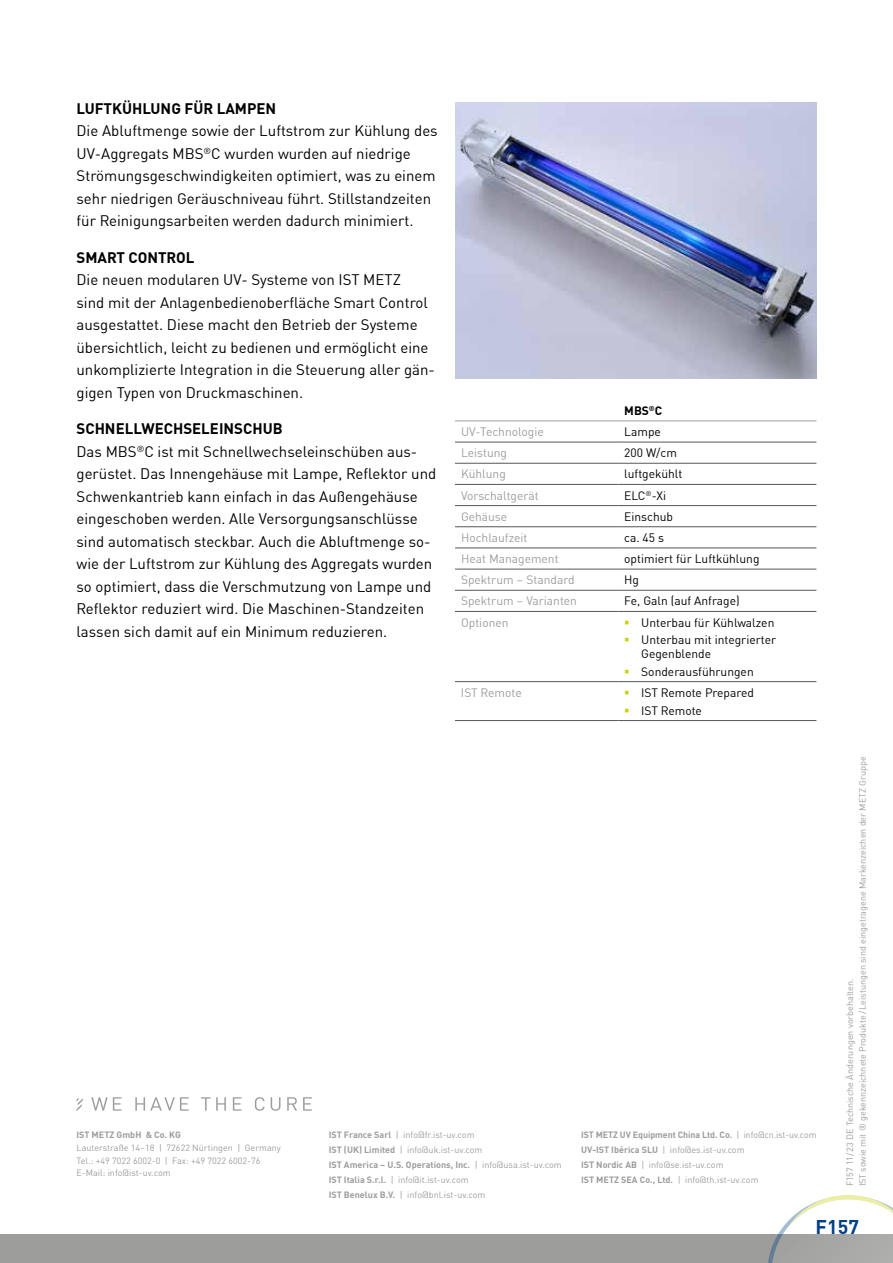
<style>
.page{position:relative;width:893px;height:1263px;background:#fff}
.page>*{position:absolute;margin:0;border:0;box-sizing:border-box;transform-origin:0 0}
.t1{font:700 19.5px "DIN Offc Pro";color:#004086}
.t2{font:15px/22.5px "DIN Offc Pro";color:#000}
.t3{font:700 15px "DIN Offc Pro";color:#000}
.t4{font:12px/17.7px "DIN Offc Pro";color:#000}
.t5{font:12px "DIN Offc Pro";color:#9d9d9c}
.t6{font:700 12px "DIN Offc Pro";color:#000}
.t7{font:9px/14.9px "DIN Offc Pro";color:#9d9d9c}
.t8{font:700 9px "DIN Offc Pro";color:#9d9d9c}
.s1{font-weight:700}
</style>
<div class="page">
<svg style="left:91px;top:1097px;width:31px;height:14px"></svg>
<svg style="left:135px;top:1097px;width:54px;height:14px"></svg>
<svg style="left:201px;top:1097px;width:25px;height:14px"></svg>
<svg style="left:233px;top:1097px;width:9px;height:14px"></svg>
<svg style="left:255px;top:1097px;width:10px;height:14px"></svg>
<svg style="left:271px;top:1097px;width:9px;height:14px"></svg>
<svg style="left:287px;top:1097px;width:10px;height:14px"></svg>
<svg style="left:303px;top:1097px;width:9px;height:14px"></svg>
<svg style="left:77px;top:1098px;width:6px;height:13px"></svg>
<div style="left:0;top:1234px;width:893px;height:29px;background:#9d9d9c"></div>
<svg style="left:768px;top:1195px;width:125px;height:68px"></svg>
<img style="left:455px;top:102px;width:361px;height:276px">
<hr style="left:455px;top:420px;width:163px;height:1px;background:#9d9d9c">
<hr style="left:618px;top:420px;width:198px;height:1px;background:#9d9d9c">
<hr style="left:455px;top:442px;width:163px;height:1px;background:#575756">
<hr style="left:618px;top:442px;width:198px;height:1px;background:#575756">
<hr style="left:455px;top:463px;width:163px;height:1px;background:#575756">
<hr style="left:618px;top:463px;width:198px;height:1px;background:#575756">
<hr style="left:455px;top:484px;width:163px;height:1px;background:#575756">
<hr style="left:618px;top:484px;width:198px;height:1px;background:#575756">
<hr style="left:455px;top:505px;width:163px;height:1px;background:#575756">
<hr style="left:618px;top:505px;width:198px;height:1px;background:#575756">
<hr style="left:455px;top:526px;width:163px;height:1px;background:#575756">
<hr style="left:618px;top:526px;width:198px;height:1px;background:#575756">
<hr style="left:455px;top:547px;width:163px;height:1px;background:#575756">
<hr style="left:618px;top:547px;width:198px;height:1px;background:#575756">
<hr style="left:455px;top:569px;width:163px;height:1px;background:#575756">
<hr style="left:618px;top:569px;width:198px;height:1px;background:#575756">
<hr style="left:455px;top:590px;width:163px;height:1px;background:#575756">
<hr style="left:618px;top:590px;width:198px;height:1px;background:#575756">
<hr style="left:455px;top:611px;width:163px;height:1px;background:#575756">
<hr style="left:618px;top:611px;width:198px;height:1px;background:#575756">
<hr style="left:455px;top:681px;width:163px;height:1px;background:#575756">
<hr style="left:618px;top:681px;width:198px;height:1px;background:#575756">
<hr style="left:455px;top:720px;width:163px;height:1px;background:#575756">
<hr style="left:618px;top:720px;width:198px;height:1px;background:#575756">
<p class="t3" style="left:77px;top:96px;width:201px">LUFTKÜHLUNG FÜR LAMPEN</p>
<p class="t2" style="left:77px;top:118px;width:363px">Die Abluftmenge sowie der Luftstrom zur Kühlung des UV-Aggregats MBS<sup>®</sup>C wurden wurden auf niedrige Strömungsgeschwindigkeiten optimiert, was zu einem sehr niedrigen Geräuschniveau führt. Stillstandzeiten für Reinigungsarbeiten werden dadurch minimiert.</p>
<p class="t3" style="left:77px;top:245px;width:120px">SMART CONTROL</p>
<p class="t2" style="left:77px;top:267px;width:360px">Die neuen modularen UV- Systeme von IST METZ<br>sind mit der Anlagenbedienoberfläche Smart Control ausgestattet. Diese macht den Betrieb der Systeme übersichtlich, leicht zu bedienen und ermöglicht eine unkomplizierte Integration in die Steuerung aller gän&shy;gigen Typen von Druckmaschinen.</p>
<p class="t2" style="left:77px;top:416px;width:361px"><span class="s1">SCHNELLWECHSELEINSCHUB<br></span>Das MBS<sup>®</sup>C ist mit Schnellwechseleinschüben aus&shy;gerüstet. Das Innengehäuse mit Lampe, Reflektor und Schwenkantrieb kann einfach in das Außengehäuse eingeschoben werden. Alle Versorgungsanschlüsse sind automatisch steckbar. Auch die Abluftmenge so&shy;wie der Luftstrom zur Kühlung des Aggregats wurden so optimiert, dass die Verschmutzung von Lampe und Reflektor reduziert wird. Die Maschinen-Standzeiten lassen sich damit auf ein Minimum reduzieren.</p>
<p class="t6" style="left:624px;top:401px;width:39px">MBS<sup>®</sup>C</p>
<p class="t5" style="left:461px;top:423px;width:84px">UV-Technologie</p>
<p class="t4" style="left:624px;top:422px;width:38px">Lampe</p>
<p class="t5" style="left:461px;top:444px;width:48px">Leistung</p>
<p class="t4" style="left:624px;top:443px;width:54px">200 W/cm</p>
<p class="t5" style="left:461px;top:465px;width:46px">Kühlung</p>
<p class="t4" style="left:624px;top:464px;width:60px">luftgekühlt</p>
<p class="t5" style="left:461px;top:486px;width:79px">Vorschaltgerät</p>
<p class="t4" style="left:624px;top:486px;width:44px">ELC<sup>®</sup>-Xi</p>
<p class="t5" style="left:461px;top:507px;width:48px">Gehäuse</p>
<p class="t4" style="left:624px;top:507px;width:50px">Einschub</p>
<p class="t5" style="left:461px;top:528px;width:68px">Hochlaufzeit</p>
<p class="t4" style="left:624px;top:528px;width:41px">ca. 45 s</p>
<p class="t5" style="left:461px;top:550px;width:99px">Heat Management</p>
<p class="t4" style="left:624px;top:549px;width:137px">optimiert für Luftkühlung</p>
<p class="t5" style="left:461px;top:571px;width:115px">Spektrum – Standard</p>
<p class="t4" style="left:624px;top:570px;width:16px">Hg</p>
<p class="t5" style="left:461px;top:592px;width:118px">Spektrum – Varianten</p>
<p class="t4" style="left:624px;top:591px;width:117px">Fe, Galn (auf Anfrage)</p>
<p class="t5" style="left:461px;top:613px;width:49px">Optionen</p>
<p class="t4" style="left:641px;top:613px;width:136px">Unterbau für Kühlwalzen<br>Unterbau mit integrierter</p>
<p class="t4" style="left:641px;top:644px;width:114px">Gegenblende<br>Sonderausführungen</p>
<p class="t5" style="left:461px;top:683px;width:62px">IST Remote</p>
<p class="t4" style="left:641px;top:683px;width:114px">IST Remote Prepared<br>IST Remote</p>
<p class="t8" style="left:77px;top:1128px;width:106px">IST METZ GmbH &amp; Co. KG</p>
<p class="t7" style="left:77px;top:1140px;width:206px;line-height:12.8px">Lauterstraße 14–18 | 72622 Nürtingen | Germany<br>Tel.: +49 7022 6002-0 | Fax: +49 7022 6002-76<br>E-Mail: info@ist-uv.com</p>
<p class="t7" style="left:329px;top:1127px;width:234px"><span class="s1">IST France Sarl</span> | info@fr.ist-uv.com<br><span class="s1">IST (UK) Limited</span> | info@uk.ist-uv.com<br><span class="s1">IST America – U.S. Operations, Inc.</span> | info@usa.ist-uv.com <span class="s1">IST Italia S.r.l.</span> | info@it.ist-uv.com<br><span class="s1">IST Benelux B.V.</span> | info@bnl.ist-uv.com</p>
<p class="t7" style="left:581px;top:1127px;width:237px"><span class="s1">IST METZ UV Equipment China Ltd. Co.</span> | info@cn.ist-uv.com <span class="s1">UV-IST Ibérica SLU</span> | info@es.ist-uv.com<br><span class="s1">IST Nordic AB</span> | info@se.ist-uv.com<br><span class="s1">IST METZ SEA Co., Ltd.</span> | info@th.ist-uv.com</p>
<p class="t7" style="left:843px;top:1186px;width:431px;line-height:12.8px;rotate:-90deg">F157 11/23 DE Technische Änderungen vorbehalten.<br>IST sowie mit ® gekennzeichnete Produkte/Leistungen sind eingetragene Markenzeichen der METZ Gruppe</p>
<h1 class="t1" style="left:816px;top:1212px;width:45px">F157</h1>
</div>
